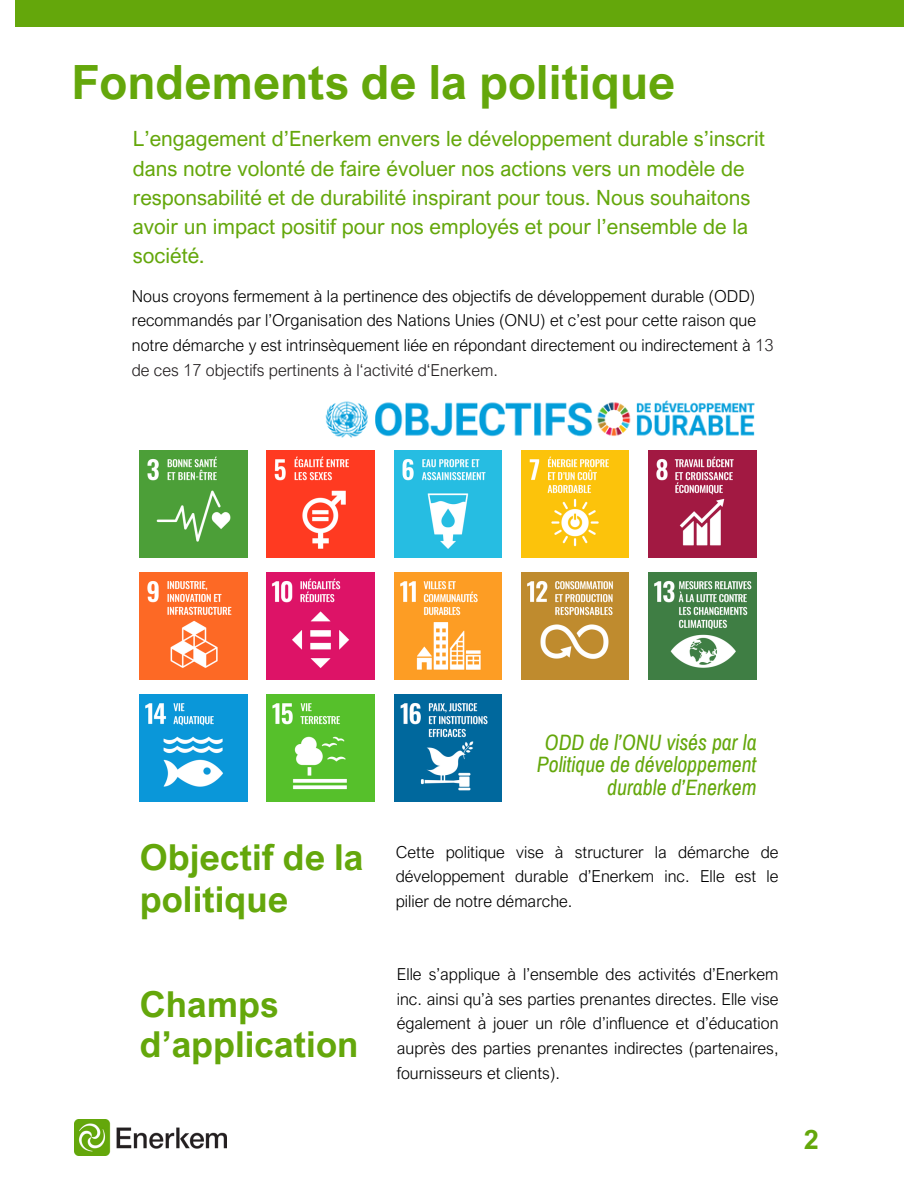
<style>
.page{position:relative;width:918px;height:1188px;background:#fff}
.page>*{position:absolute;margin:0;border:0;box-sizing:border-box;transform-origin:0 0}
.t1{font:700 47.25px "Arial Nova";color:#64a70b}
.t2{font:700 35.7px/41.4px "Arial Nova";color:#64a70b}
.t3{font:700 26.85px "Arial Nova";color:#64a70b}
.t4{font:italic 21.75px/22.5px "Archivo Narrow";color:#64a70b;text-align:right}
.t5{font:21px/29.2px "Arial Nova";color:#64a70b}
.t6{font:300 16.5px/24.8px "Arial Nova";color:#000;text-align:justify}
.s1{color:#231f20}
</style>
<div class="page">
<div style="left:15px;top:0;width:888px;height:27px;background:#64a70b"></div>
<img style="left:325px;top:400px;width:430px;height:38px">
<img style="left:140px;top:450px;width:107px;height:108px">
<img style="left:267px;top:450px;width:107px;height:108px">
<img style="left:394px;top:450px;width:108px;height:108px">
<img style="left:521px;top:450px;width:108px;height:108px">
<img style="left:649px;top:450px;width:107px;height:108px">
<img style="left:140px;top:572px;width:107px;height:108px">
<img style="left:267px;top:572px;width:107px;height:108px">
<img style="left:394px;top:572px;width:108px;height:108px">
<img style="left:521px;top:572px;width:108px;height:108px">
<img style="left:649px;top:572px;width:107px;height:108px">
<img style="left:140px;top:694px;width:107px;height:108px">
<img style="left:267px;top:694px;width:107px;height:108px">
<img style="left:394px;top:694px;width:108px;height:108px">
<img style="left:75px;top:1120px;width:152px;height:36px">
<p class="t1" style="left:71px;top:52px;width:605px">Fondements de la politique</p>
<p class="t5" style="left:133px;top:124px;width:634px">L’engagement d’Enerkem envers le développement durable s’inscrit dans notre volonté de faire évoluer nos actions vers un modèle de responsabilité et de durabilité inspirant pour tous. Nous souhaitons avoir un impact positif pour nos employés et pour l’ensemble de la société.</p>
<p class="t6" style="left:132px;top:283px;width:643px;text-align:left">Nous croyons fermement à la pertinence des objectifs de développement durable (ODD) recommandés par l’Organisation des Nations Unies (ONU) et c’est pour cette raison que notre démarche y est intrinsèquement liée en répondant directement ou indirectement à <span class="s1">13 de ces 17 objectifs pertinents à l‘activité d‘Enerkem.</span></p>
<p class="t4" style="left:537px;top:731px;width:221px">ODD de l’ONU visés par la<br>Politique de développement durable d’Enerkem</p>
<p class="t2" style="left:140px;top:836px;width:225px">Objectif de la politique</p>
<p class="t6" style="left:396px;top:839px;width:384px">Cette politique vise à structurer la démarche de développement durable d’Enerkem inc. Elle est le pilier de notre démarche.</p>
<p class="t2" style="left:140px;top:983px;width:220px;line-height:40.5px">Champs d’application</p>
<p class="t6" style="left:397px;top:961px;width:383px">Elle s’applique à l’ensemble des activités d’Enerkem inc. ainsi qu’à ses parties prenantes directes. Elle vise également à jouer un rôle d’influence et d’éducation auprès des parties prenantes indirectes (partenaires, fournisseurs et clients).</p>
<p class="t3" style="left:804px;top:1122px;width:17px">2</p>
</div>
